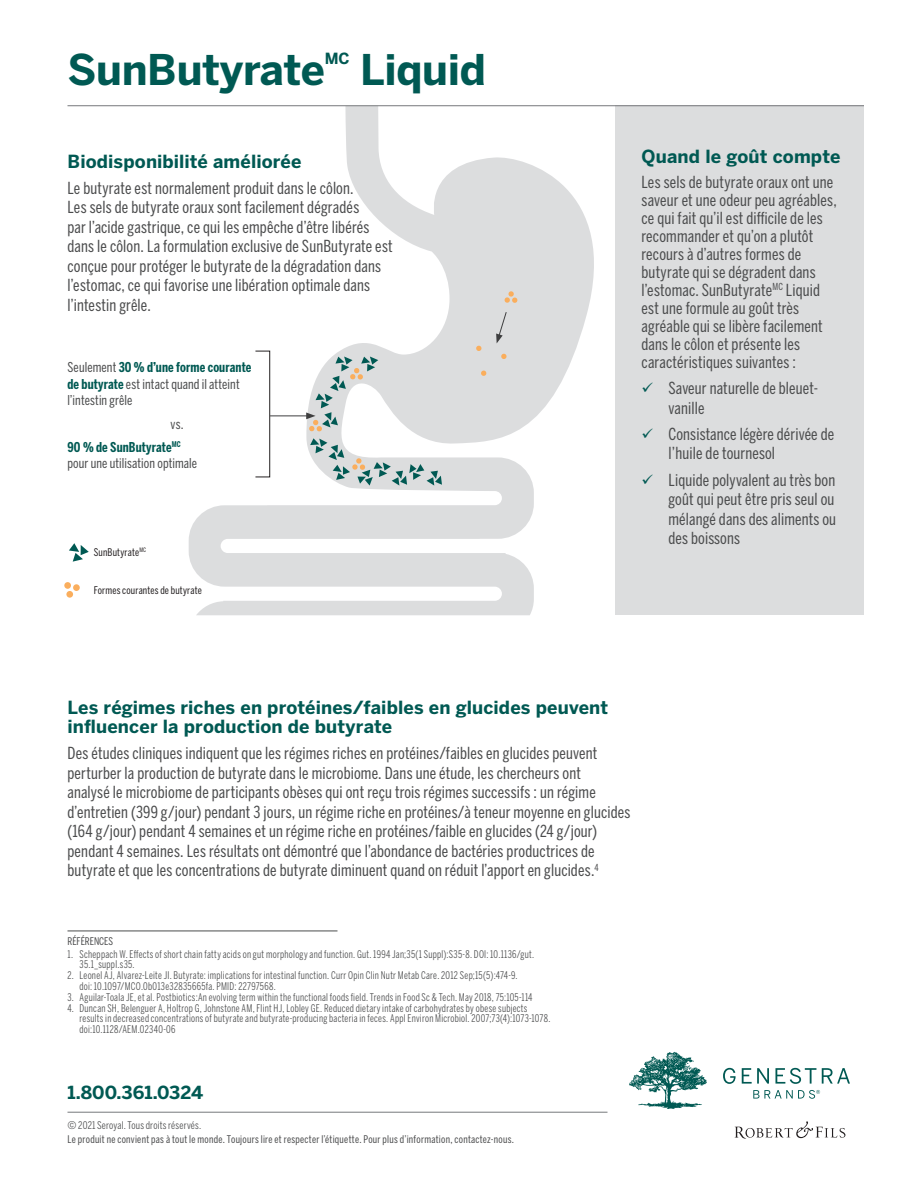
<style>
.page{position:relative;width:918px;height:1188px;background:#fff}
.page>*{position:absolute;margin:0;border:0;box-sizing:border-box;transform-origin:0 0}
.t1{font:700 42px "Benton Sans";letter-spacing:-.01em;color:#005953}
.t2{font:700 18px/19.5px "Benton Sans";letter-spacing:.01em;color:#005953}
.t3{font:700 17.85px "Benton Sans";letter-spacing:.005em;color:#005953}
.t4{font:16.5px/19.5px "Benton Sans Compressed";letter-spacing:.01em;color:#4b4c4d}
.t5{font:700 15.3px "Benton Sans";color:#005953}
.t6{font:13.5px/16.5px "Benton Sans Compressed";letter-spacing:.01em;color:#4b4c4d}
.t7{font:700 13.5px/23.2px "Benton Sans Compressed";letter-spacing:.01em;color:#005953;text-align:right}
.t8{font:10.5px/10.8px "Benton Sans Compressed";letter-spacing:.03em;color:#4b4c4d;scale:.95 1}
.t9{font:10.5px/14px "Benton Sans Compressed";letter-spacing:.025em;color:#4b4c4d}
.t10{font:10.5px "Benton Sans Compressed";letter-spacing:.02em;color:#231f20}
.t11{font:10.5px "Benton Sans Compressed";color:#4b4c4d}
.s1{font-weight:700;color:#005953}
.s2{font-weight:400;color:#4b4c4d}
.s3{font-family:"Benton Sans"}
.s4{font-style:inherit}
</style>
<div class="page">
<hr style="left:68px;top:1112px;width:540px;height:1px;background:#76787b">
<svg style="left:723px;top:1068px;width:127px;height:16px"></svg>
<svg style="left:753px;top:1090px;width:67px;height:9px"></svg>
<svg style="left:629px;top:1052px;width:78px;height:57px"></svg>
<svg style="left:734px;top:1121px;width:111px;height:18px"></svg>
<svg style="left:189px;top:106px;width:407px;height:509px"></svg>
<svg style="left:504px;top:291px;width:14px;height:12px"></svg>
<svg style="left:476px;top:345px;width:6px;height:6px"></svg>
<svg style="left:501px;top:353px;width:6px;height:6px"></svg>
<svg style="left:481px;top:370px;width:6px;height:6px"></svg>
<hr style="left:270px;top:416px;width:39px;height:1px;background:#3e3e3f">
<div style="left:255px;top:351px;width:15px;height:126px;border:1px solid #231f20"></div>
<svg style="left:306px;top:357px;width:72px;height:75px"></svg>
<svg style="left:310px;top:438px;width:132px;height:48px"></svg>
<svg style="left:496px;top:311px;width:11px;height:32px"></svg>
<div style="left:616px;top:105px;width:248px;height:510px;background:#dcddde"></div>
<svg style="left:69px;top:543px;width:20px;height:19px"></svg>
<div style="left:64px;top:582px;width:7px;height:7px;background:#faae5d;border-radius:50%"></div>
<div style="left:73px;top:584px;width:7px;height:7px;background:#faae5d;border-radius:50%"></div>
<div style="left:66px;top:591px;width:7px;height:7px;background:#faae5d;border-radius:50%"></div>
<hr style="left:68px;top:105px;width:796px;height:1px;background:#76787b">
<hr style="left:68px;top:931px;width:270px;height:1px;background:#4b4c4d">
<h1 class="t1" style="left:68px;top:45px;width:259px">SunButyrate</h1>
<p class="t5" style="left:325px;top:50px;width:26px">MC</p>
<h1 class="t1" style="left:360px;top:45px;width:127px">Liquid</h1>
<p class="t2" style="left:68px;top:151px;width:236px">Biodisponibilité améliorée</p>
<p class="t4" style="left:68px;top:178px;width:327px">Le butyrate est normalement produit dans le côlon.<br>Les sels de butyrate oraux sont facilement dégradés<br>par l’acide gastrique, ce qui les empêche d’être libérés dans le côlon. La formulation exclusive de SunButyrate est conçue pour protéger le butyrate de la dégradation dans l’estomac, ce qui favorise une libération optimale dans l’intestin grêle.</p>
<p class="t6" style="left:68px;top:359px;width:185px">Seulement <span class="s1">30 % d’une forme courante de butyrate</span> est intact quand il atteint l’intestin grêle</p>
<p class="t7" style="left:68px;top:412px;width:118px"><span class="s2">vs.<br></span>90 % de SunButyrate<sup>MC</sup></p>
<p class="t6" style="left:68px;top:455px;width:131px">pour une utilisation optimale</p>
<p class="t10" style="left:94px;top:546px;width:54px">SunButyrate<sup>MC</sup></p>
<p class="t10" style="left:94px;top:584px;width:110px">Formes courantes de butyrate</p>
<p class="t2" style="left:642px;top:147px;width:200px">Quand le goût compte</p>
<p class="t4" style="left:642px;top:173px;width:197px;line-height:18px">Les sels de butyrate oraux ont une saveur et une odeur peu agréables, ce qui fait qu’il est difficile de les recommander et qu’on a plutôt recours à d’autres formes de butyrate qui se dégradent dans l’estomac. SunButyrate<sup>MC</sup> Liquid est une formule au goût très agréable qui se libère facilement dans le côlon et présente les caractéristiques suivantes :</p>
<p class="t4" style="left:669px;top:378px;width:151px">Saveur naturelle de bleuet&shy;vanille</p>
<p class="t4" style="left:669px;top:424px;width:167px">Consistance légère dérivée de l’huile de tournesol</p>
<p class="t4" style="left:669px;top:470px;width:169px;text-align:justify">Liquide polyvalent au très bon goût qui peut être pris seul ou mélangé dans des aliments ou des boissons</p>
<p class="t2" style="left:68px;top:697px;width:542px">Les régimes riches en protéines/faibles en glucides peuvent influencer la production de butyrate</p>
<p class="t4" style="left:68px;top:744px;width:565px">Des études cliniques indiquent que les régimes riches en protéines/faibles en glucides peuvent perturber la production de butyrate dans le microbiome. Dans une étude, les chercheurs ont<br>analysé le microbiome de participants obèses qui ont reçu trois régimes successifs : un régime d’entretien (399 g/jour) pendant 3 jours, un régime riche en protéines/à teneur moyenne en glucides (164 g/jour) pendant 4 semaines et un régime riche en protéines/faible en glucides (24 g/jour) pendant 4 semaines. Les résultats ont démontré que l’abondance de bactéries productrices de butyrate et que les concentrations de butyrate diminuent quand on réduit l’apport en glucides.<sup>4</sup></p>
<p class="t11" style="left:68px;top:934px;width:47px">RÉFÉRENCES</p>
<p class="t8" style="left:80px;top:948px;width:479px;text-indent:-12px">1. Scheppach W. Effects of short chain fatty acids on gut morphology and function. Gut. 1994 Jan;35(1 Suppl):S35-8. DOI: 10.1136/gut.<br>35.1_suppl.s35.</p>
<p class="t8" style="left:80px;top:970px;width:461px;text-indent:-12px">2. Leonel AJ, Alvarez-Leite JI. Butyrate: implications for intestinal function. Curr Opin Clin Nutr Metab Care. 2012 Sep;15(5):474-9. doi: 10.1097/MCO.0b013e32835665fa. PMID: 22797568.</p>
<p class="t8" style="left:68px;top:991px;width:491px">3. Aguilar-Toala JE, et al. Postbiotics:An evolving term within the functional foods field. Trends in Food Sc &amp; Tech. May 2018, 75:105-114</p>
<p class="t8" style="left:80px;top:1002px;width:496px;text-indent:-12px">4. Duncan SH, Belenguer A, Holtrop G, Johnstone AM, Flint HJ, Lobley GE. Reduced dietary intake of carbohydrates by obese subjects results in decreased concentrations of butyrate and butyrate-producing bacteria in feces. Appl Environ Microbiol. 2007;73(4):1073-1078. doi:10.1128/AEM.02340-06</p>
<p class="t3" style="left:68px;top:1082px;width:137px">1.800.361.0324</p>
<p class="t9" style="left:68px;top:1118px;width:448px"><span class="s3">©</span> <span class="s4">2021 Seroyal. Tous droits réservés.<br></span>Le produit ne convient pas à tout le monde. Toujours lire et respecter l’étiquette. Pour plus d’information, contactez-nous.</p>
</div>
